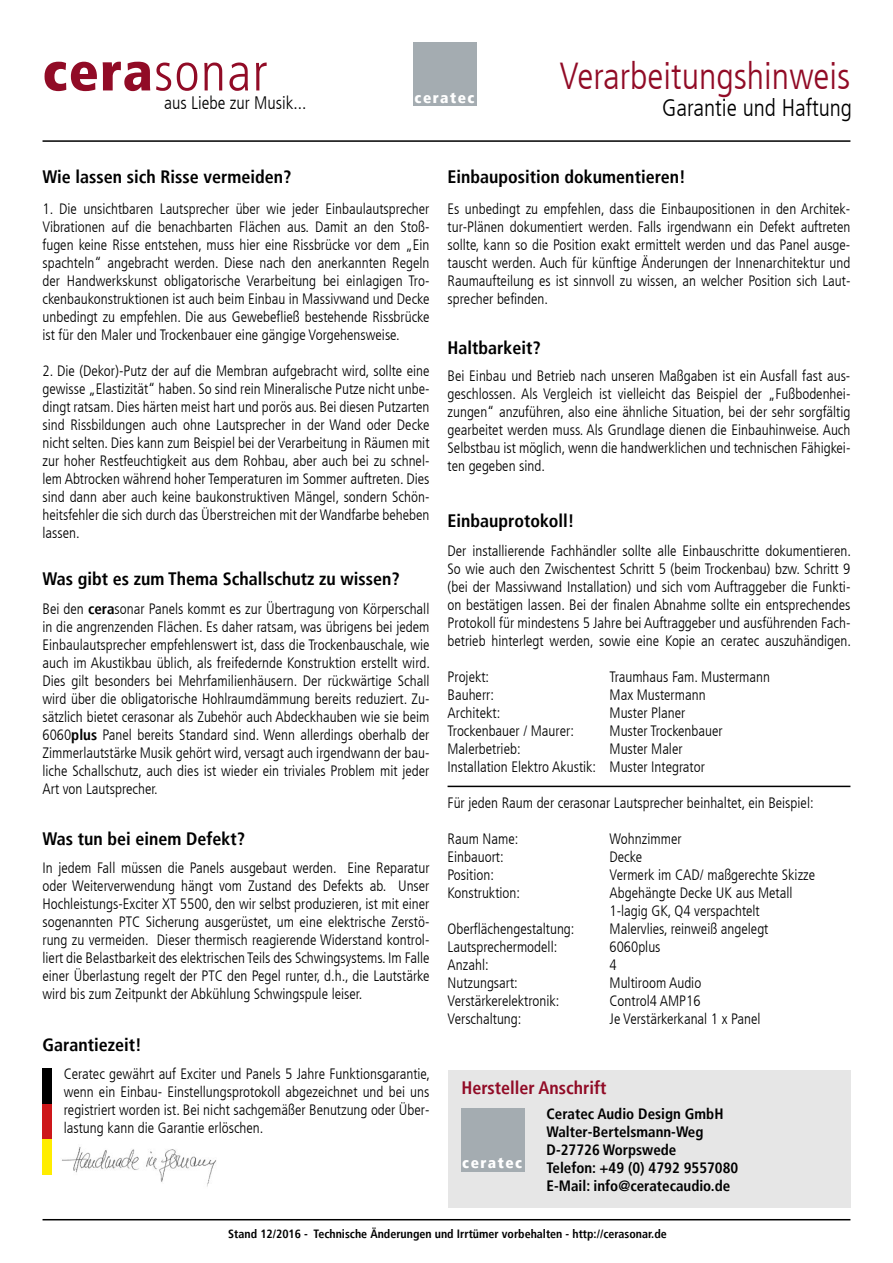
<style>
.page{position:relative;width:893px;height:1263px;background:#fff}
.page>*{position:absolute;margin:0;border:0;box-sizing:border-box;transform-origin:0 0}
.t1{font:300 condensed 54px "Frutiger LT";letter-spacing:.025em;color:#910b26}
.t2{font:300 condensed 37.5px "Frutiger LT";color:#910b26}
.t3{font:300 condensed 24px "Frutiger LT";color:#000}
.t4{font:700 condensed 18px "Frutiger LT";color:#000}
.t5{font:300 condensed 18px "Frutiger LT";color:#000}
.t6{font:700 condensed 18px "Frutiger LT";color:#910b26}
.t7{font:300 condensed 15px/18px "Frutiger LT";color:#000;text-align:justify}
.t8{font:700 condensed 15px/18px "Frutiger LT";color:#000}
.t9{font:900 condensed 15px "Frutiger LT";letter-spacing:.1em;color:#fff}
.t10{font:700 condensed 12px "Frutiger LT";color:#000}
.s1{font-weight:900}
.s2{font-weight:700}
</style>
<div class="page">
<div style="left:448px;top:1070px;width:402px;height:137px;background:#e6e6e6"></div>
<div style="left:413px;top:43px;width:63px;height:63px;background:#a4acb1"></div>
<hr style="left:43px;top:140px;width:807px;height:2px;background:#000">
<hr style="left:43px;top:1219px;width:807px;height:1px;background:#000">
<hr style="left:448px;top:786px;width:402px;height:1px;background:#000">
<div style="left:461px;top:1108px;width:64px;height:64px;background:#a4acb1"></div>
<div style="left:43px;top:1069px;width:9px;height:35px;background:#000"></div>
<div style="left:43px;top:1104px;width:9px;height:35px;background:#cd171a"></div>
<div style="left:43px;top:1139px;width:9px;height:35px;background:#ffed00"></div>
<img style="left:62px;top:1147px;width:155px;height:40px">
<h1 class="t1" style="left:43px;top:41px;width:227px"><span class="s1">cera</span>sonar</h1>
<p class="t5" style="left:164px;top:93px;width:144px">aus Liebe zur Musik...</p>
<p class="t9" style="left:415px;top:88px;width:61px">ceratec</p>
<h2 class="t2" style="left:559px;top:54px;width:293px">Verarbeitungshinweis</h2>
<h3 class="t3" style="left:662px;top:94px;width:191px">Garantie und Haftung</h3>
<p class="t4" style="left:43px;top:166px;width:251px">Wie lassen sich Risse vermeiden?</p>
<p class="t7" style="left:43px;top:200px;width:388px">1. Die unsichtbaren Lautsprecher über wie jeder Einbaulautsprecher Vibrationen auf die benachbarten Flächen aus. Damit an den Stoß&shy;fugen keine Risse entstehen, muss hier eine Rissbrücke vor dem „Ein spachteln“ angebracht werden. Diese nach den anerkannten Regeln der Handwerkskunst obligatorische Verarbeitung bei einlagigen Tro&shy;ckenbaukonstruktionen ist auch beim Einbau in Massivwand und Decke unbedingt zu empfehlen. Die aus Gewebefließ bestehende Rissbrücke ist für den Maler und Trockenbauer eine gängige Vorgehensweise.</p>
<p class="t7" style="left:43px;top:362px;width:388px">2. Die (Dekor)-Putz der auf die Membran aufgebracht wird, sollte eine gewisse „Elastizität“ haben. So sind rein Mineralische Putze nicht unbe&shy;dingt ratsam. Dies härten meist hart und porös aus. Bei diesen Putzarten sind Rissbildungen auch ohne Lautsprecher in der Wand oder Decke nicht selten. Dies kann zum Beispiel bei der Verarbeitung in Räumen mit zur hoher Restfeuchtigkeit aus dem Rohbau, aber auch bei zu schnel&shy;lem Abtrocken während hoher Temperaturen im Sommer auftreten. Dies sind dann aber auch keine baukonstruktiven Mängel, sondern Schön&shy;heitsfehler die sich durch das Überstreichen mit der Wandfarbe beheben lassen.</p>
<p class="t4" style="left:43px;top:568px;width:359px">Was gibt es zum Thema Schallschutz zu wissen?</p>
<p class="t7" style="left:43px;top:600px;width:389px">Bei den <span class="s2">cera</span>sonar Panels kommt es zur Übertragung von Körperschall in die angrenzenden Flächen. Es daher ratsam, was übrigens bei jedem Einbaulautsprecher empfehlenswert ist, dass die Trockenbauschale, wie auch im Akustikbau üblich, als freifedernde Konstruktion erstellt wird.<br>Dies gilt besonders bei Mehrfamilienhäusern. Der rückwärtige Schall wird über die obligatorische Hohlraumdämmung bereits reduziert. Zu&shy;sätzlich bietet cerasonar als Zubehör auch Abdeckhauben wie sie beim 6060<span class="s2">plus</span> Panel bereits Standard sind. Wenn allerdings oberhalb der Zimmerlautstärke Musik gehört wird, versagt auch irgendwann der bau&shy;liche Schallschutz, auch dies ist wieder ein triviales Problem mit jeder Art von Lautsprecher.</p>
<p class="t4" style="left:43px;top:828px;width:204px">Was tun bei einem Defekt?</p>
<p class="t7" style="left:43px;top:859px;width:388px">In jedem Fall müssen die Panels ausgebaut werden. Eine Reparatur oder Weiterverwendung hängt vom Zustand des Defekts ab. Unser Hochleistungs-Exciter XT 5500, den wir selbst produzieren, ist mit einer sogenannten PTC Sicherung ausgerüstet, um eine elektrische Zerstö&shy;rung zu vermeiden. Dieser thermisch reagierende Widerstand kontrol&shy;liert die Belastbarkeit des elektrischen Teils des Schwingsystems. Im Falle einer Überlastung regelt der PTC den Pegel runter, d.h., die Lautstärke wird bis zum Zeitpunkt der Abkühlung Schwingspule leiser.</p>
<p class="t4" style="left:43px;top:1034px;width:101px">Garantiezeit!</p>
<p class="t7" style="left:64px;top:1065px;width:368px">Ceratec gewährt auf Exciter und Panels 5 Jahre Funktionsgarantie, wenn ein Einbau- Einstellungsprotokoll abgezeichnet und bei uns registriert worden ist. Bei nicht sachgemäßer Benutzung oder Über&shy;lastung kann die Garantie erlöschen.</p>
<p class="t4" style="left:448px;top:166px;width:240px">Einbauposition dokumentieren!</p>
<p class="t7" style="left:448px;top:200px;width:404px">Es unbedingt zu empfehlen, dass die Einbaupositionen in den Architek&shy;tur-Plänen dokumentiert werden. Falls irgendwann ein Defekt auftreten sollte, kann so die Position exakt ermittelt werden und das Panel ausge&shy;tauscht werden. Auch für künftige Änderungen der Innenarchitektur und Raumaufteilung es ist sinnvoll zu wissen, an welcher Position sich Laut&shy;sprecher befinden.</p>
<p class="t4" style="left:448px;top:337px;width:95px">Haltbarkeit?</p>
<p class="t7" style="left:448px;top:367px;width:404px">Bei Einbau und Betrieb nach unseren Maßgaben ist ein Ausfall fast aus&shy;geschlossen. Als Vergleich ist vielleicht das Beispiel der „Fußbodenhei&shy;zungen“ anzuführen, also eine ähnliche Situation, bei der sehr sorgfältig gearbeitet werden muss. Als Grundlage dienen die Einbauhinweise. Auch Selbstbau ist möglich, wenn die handwerklichen und technischen Fähigkei&shy;ten gegeben sind.</p>
<p class="t4" style="left:448px;top:510px;width:129px">Einbauprotokoll!</p>
<p class="t7" style="left:448px;top:542px;width:405px">Der installierende Fachhändler sollte alle Einbauschritte dokumentieren.<br>So wie auch den Zwischentest Schritt 5 (beim Trockenbau) bzw. Schritt 9 (bei der Massivwand Installation) und sich vom Auftraggeber die Funkti&shy;on bestätigen lassen. Bei der finalen Abnahme sollte ein entsprechendes Protokoll für mindestens 5 Jahre bei Auftraggeber und ausführenden Fach&shy;betrieb hinterlegt werden, sowie eine Kopie an ceratec auszuhändigen.</p>
<p class="t7" style="left:448px;top:668px;width:43px">Projekt:</p>
<p class="t7" style="left:610px;top:668px;width:162px">Traumhaus Fam. Mustermann</p>
<p class="t7" style="left:448px;top:686px;width:48px">Bauherr:</p>
<p class="t7" style="left:610px;top:686px;width:98px">Max Mustermann</p>
<p class="t7" style="left:448px;top:704px;width:54px">Architekt:</p>
<p class="t7" style="left:610px;top:704px;width:77px">Muster Planer</p>
<p class="t7" style="left:448px;top:722px;width:128px">Trockenbauer / Maurer:</p>
<p class="t7" style="left:610px;top:722px;width:115px">Muster Trockenbauer</p>
<p class="t7" style="left:448px;top:740px;width:75px">Malerbetrieb:</p>
<p class="t7" style="left:448px;top:740px;width:259px;text-indent:162px">Muster Maler<br>Installation Elektro Akustik: Muster Integrator</p>
<p class="t7" style="left:448px;top:794px;width:368px">Für jeden Raum der cerasonar Lautsprecher beinhaltet, ein Beispiel:</p>
<p class="t7" style="left:448px;top:830px;width:72px">Raum Name:</p>
<p class="t7" style="left:610px;top:830px;width:73px">Wohnzimmer</p>
<p class="t7" style="left:448px;top:848px;width:58px">Einbauort:</p>
<p class="t7" style="left:610px;top:848px;width:34px">Decke</p>
<p class="t7" style="left:448px;top:866px;width:48px">Position:</p>
<p class="t7" style="left:610px;top:866px;width:207px">Vermerk im CAD/ maßgerechte Skizze</p>
<p class="t7" style="left:448px;top:884px;width:74px">Konstruktion:</p>
<p class="t7" style="left:610px;top:884px;width:185px">Abgehängte Decke UK aus Metall<br>1-lagig GK, Q4 verspachtelt</p>
<p class="t7" style="left:448px;top:920px;width:128px">Oberflächengestaltung:</p>
<p class="t7" style="left:610px;top:920px;width:160px">Malervlies, reinweiß angelegt</p>
<p class="t7" style="left:448px;top:938px;width:111px">Lautsprechermodell:</p>
<p class="t7" style="left:610px;top:938px;width:53px">6060plus</p>
<p class="t7" style="left:448px;top:956px;width:43px">Anzahl:</p>
<p class="t7" style="left:610px;top:956px;width:9px">4</p>
<p class="t7" style="left:448px;top:974px;width:72px">Nutzungsart:</p>
<p class="t7" style="left:610px;top:974px;width:93px">Multiroom Audio</p>
<p class="t7" style="left:448px;top:992px;width:113px">Verstärkerelektronik:</p>
<p class="t7" style="left:610px;top:992px;width:93px">Control4 AMP16</p>
<p class="t7" style="left:448px;top:1010px;width:75px">Verschaltung:</p>
<p class="t7" style="left:610px;top:1010px;width:153px">Je Verstärkerkanal 1 x Panel</p>
<p class="t6" style="left:461px;top:1077px;width:147px">Hersteller Anschrift</p>
<p class="t9" style="left:462px;top:1154px;width:61px">ceratec</p>
<p class="t8" style="left:547px;top:1105px;width:193px">Ceratec Audio Design GmbH<br>Walter-Bertelsmann-Weg<br>D-27726 Worpswede<br>Telefon: +49 (0) 4792 9557080<br>E-Mail: info@ceratecaudio.de</p>
<p class="t10" style="left:228px;top:1226px;width:440px">Stand 12/2016 - Technische Änderungen und Irrtümer vorbehalten - http://cerasonar.de</p>
</div>
